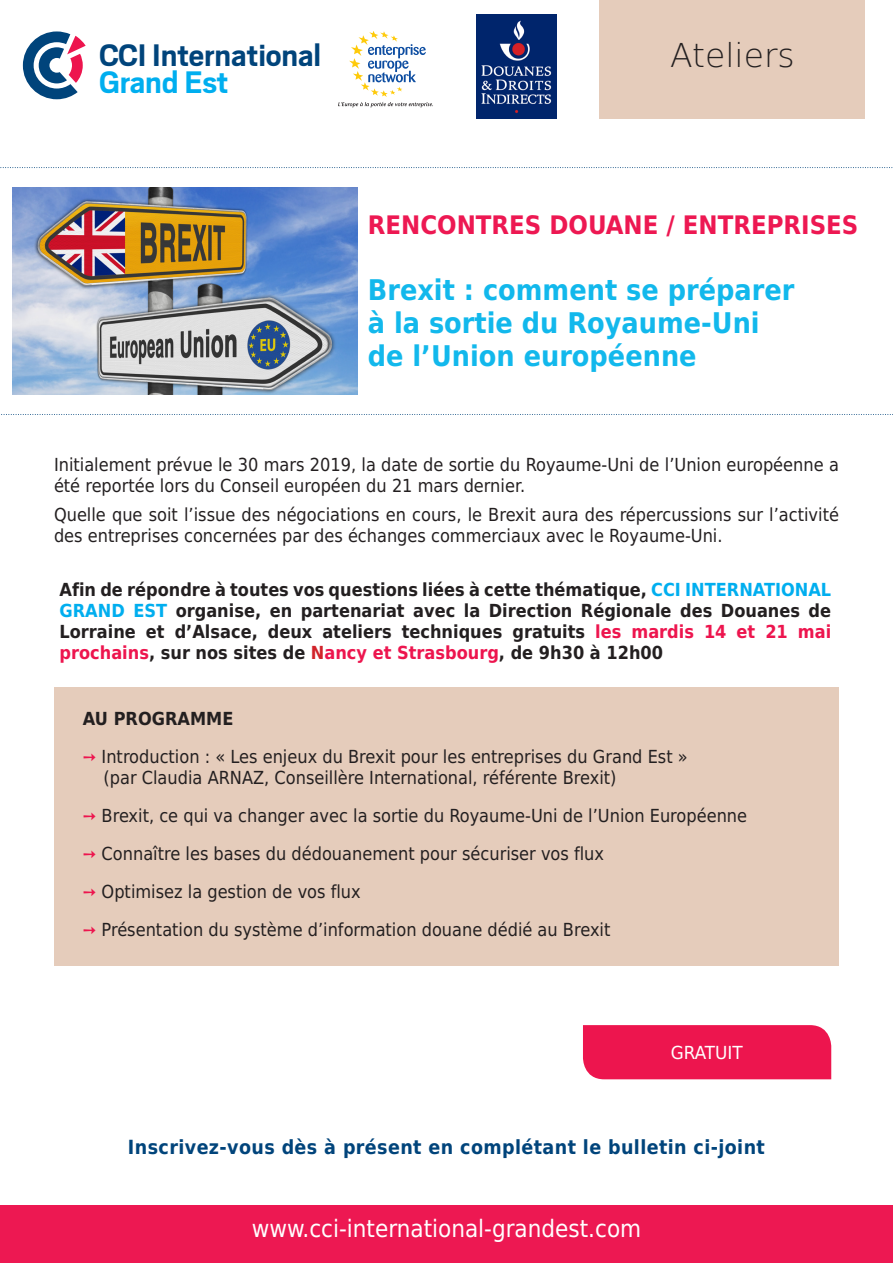
<style>
.page{position:relative;width:893px;height:1263px;background:#fff}
.page>*{position:absolute;margin:0;border:0;box-sizing:border-box;transform-origin:0 0}
.t1{font:700 34.5px/26.5px "Scout";letter-spacing:-.005em;color:#00447b}
.t2{font:200 33px "DejaVu Sans";color:#231f20}
.t3{font:700 28.5px "DejaVu Sans Condensed";color:#12b8ec}
.t4{font:700 25.5px "DejaVu Sans Condensed";color:#ed1852}
.t5{font:24px "DejaVu Sans Condensed";color:#fff}
.t6{font:700 19.5px "DejaVu Sans Condensed";letter-spacing:.02em;color:#00447b}
.t7{font:18px/21px "DejaVu Sans Condensed";color:#231f20}
.t8{font:700 18px/21px "DejaVu Sans Condensed";color:#231f20;text-align:justify}
.t9{font:18px "DejaVu Sans Condensed";color:#fff;scale:1.04 1}
.s1{color:#00aeef}
.s2{color:#ed154e}
.s3{color:#d1232a}
</style>
<div class="page">
<div style="left:0;top:1205px;width:893px;height:58px;background:#ed1852"></div>
<div style="left:54px;top:687px;width:785px;height:278px;background:#e5ccbb"></div>
<svg style="left:23px;top:31px;width:63px;height:68px"></svg>
<div style="left:600px;top:0;width:265px;height:119px;background:#e5ccbb"></div>
<img style="left:13px;top:188px;width:344px;height:206px">
<svg style="left:0;top:167px;width:893px;height:1px"></svg>
<svg style="left:1px;top:414px;width:892px;height:1px"></svg>
<svg style="left:338px;top:31px;width:95px;height:76px"></svg>
<div style="left:583px;top:1025px;width:248px;height:54px;background:#ed154e"></div>
<img style="left:477px;top:15px;width:79px;height:104px">
<p class="t1" style="left:99px;top:42px;width:224px">CCI International<br><span class="s1">Grand Est</span></p>
<p class="t2" style="left:670px;top:31px;width:126px">Ateliers</p>
<p class="t4" style="left:368px;top:204px;width:492px">RENCONTRES DOUANE / ENTREPRISES</p>
<p class="t3" style="left:368px;top:267px;width:428px">Brexit : comment se préparer</p>
<p class="t3" style="left:368px;top:300px;width:393px">à la sortie du Royaume-Uni</p>
<p class="t3" style="left:368px;top:333px;width:330px">de l’Union européenne</p>
<p class="t7" style="left:54px;top:453px;width:786px">Initialement prévue le 30 mars 2019, la date de sortie du Royaume-Uni de l’Union européenne a été reportée lors du Conseil européen du 21 mars dernier.</p>
<p class="t7" style="left:54px;top:504px;width:786px">Quelle que soit l’issue des négociations en cours, le Brexit aura des répercussions sur l’activité des entreprises concernées par des échanges commerciaux avec le Royaume-Uni.</p>
<p class="t8" style="left:60px;top:578px;width:773px">Afin de répondre à toutes vos questions liées à cette thématique, <span class="s1">CCI INTERNATIONAL GRAND EST</span> organise, en partenariat avec la Direction Régionale des Douanes de Lorraine et d’Alsace, deux ateliers techniques gratuits <span class="s2">les mardis 14 et 21 mai prochains</span>, sur nos sites de <span class="s3">N</span><span class="s2">ancy et Strasbourg</span>, de 9h30 à 12h00</p>
<p class="t8" style="left:83px;top:707px;width:152px">AU PROGRAMME</p>
<p class="t7" style="left:104px;top:746px;width:586px;text-indent:-21px"><span class="s2">➙</span> Introduction : « Les enjeux du Brexit pour les entreprises du Grand Est » (par Claudia ARNAZ, Conseillère International, référente Brexit)</p>
<p class="t7" style="left:83px;top:805px;width:666px"><span class="s2">➙</span> Brexit, ce qui va changer avec la sortie du Royaume-Uni de l’Union Européenne</p>
<p class="t7" style="left:83px;top:843px;width:523px"><span class="s2">➙</span> Connaître les bases du dédouanement pour sécuriser vos flux</p>
<p class="t7" style="left:83px;top:881px;width:279px"><span class="s2">➙</span> Optimisez la gestion de vos flux</p>
<p class="t7" style="left:83px;top:919px;width:529px"><span class="s2">➙</span> Présentation du système d’information douane dédié au Brexit</p>
<p class="t9" style="left:671px;top:1038px;width:71px">GRATUIT</p>
<p class="t6" style="left:128px;top:1131px;width:638px">Inscrivez-vous dès à présent en complétant le bulletin ci-joint</p>
<p class="t5" style="left:252px;top:1208px;width:391px">www.cci-international-grandest.com</p>
</div>
